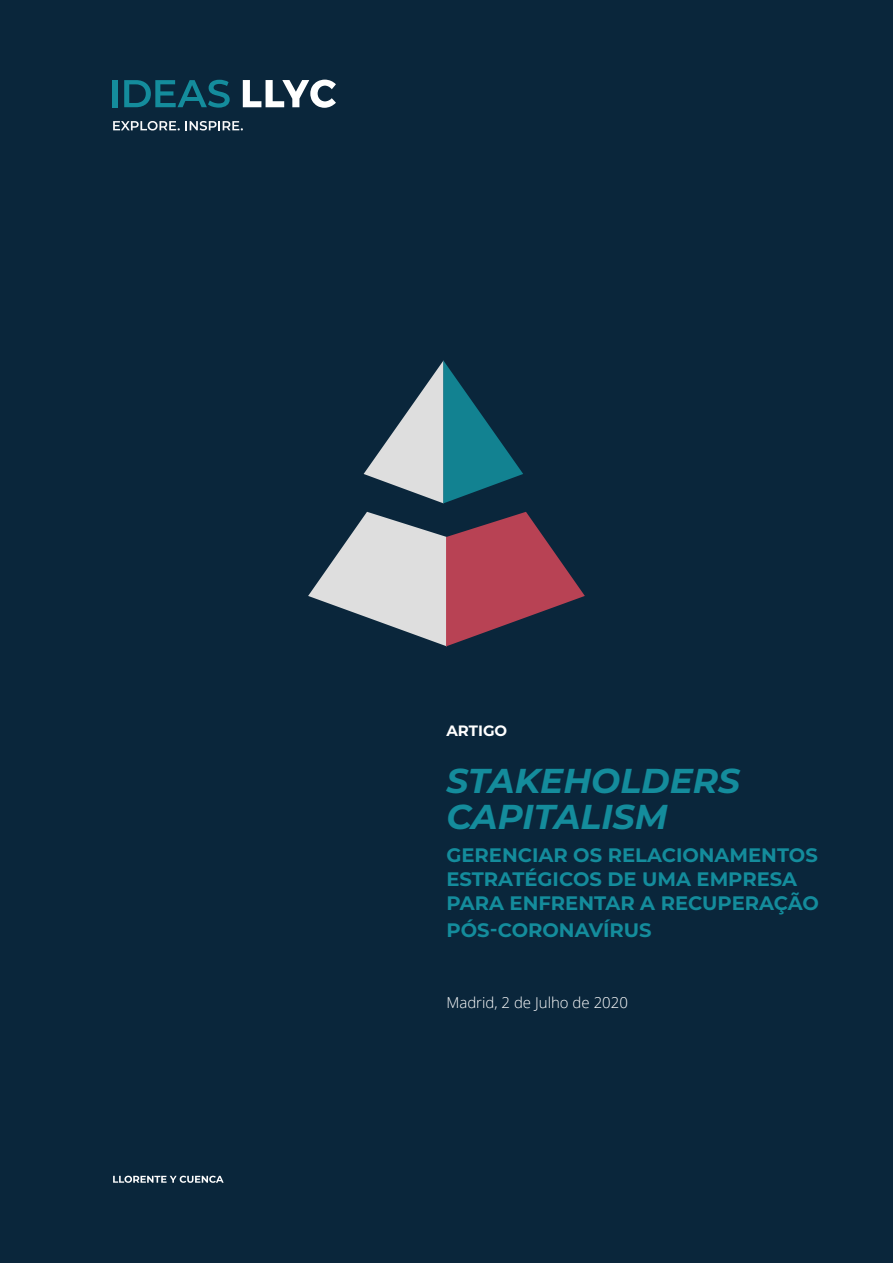
<style>
.page{position:relative;width:893px;height:1263px;background:#0a263b}
.page>*{position:absolute;margin:0;border:0;box-sizing:border-box;transform-origin:0 0}
.t1{font:italic 700 34.5px/36px "Montserrat";color:#148c9c}
.t2{font:700 19.5px/24px "Montserrat";color:#148c9c}
.t3{font:300 15px "Open Sans";color:#fff}
.t4{font:700 15px "Montserrat";color:#fff}
</style>
<div class="page">
<svg style="left:113px;top:1176px;width:111px;height:7px"></svg>
<svg style="left:364px;top:360px;width:159px;height:143px"></svg>
<svg style="left:308px;top:512px;width:277px;height:134px"></svg>
<svg style="left:112px;top:79px;width:118px;height:29px"></svg>
<svg style="left:113px;top:121px;width:130px;height:9px"></svg>
<svg style="left:243px;top:80px;width:93px;height:28px"></svg>
<p class="t4" style="left:446px;top:720px;width:62px">ARTIGO</p>
<h1 class="t1" style="left:446px;top:761px;width:295px">STAKEHOLDERS<br>CAPITALISM</h1>
<p class="t2" style="left:446px;top:842px;width:374px">GERENCIAR OS RELACIONAMENTOS<br>ESTRATÉGICOS DE UMA EMPRESA<br>PARA ENFRENTAR A RECUPERAÇÃO</p>
<p class="t2" style="left:446px;top:917px;width:207px">PÓS-CORONAVÍRUS</p>
<p class="t3" style="left:446px;top:992px;width:183px">Madrid, 2 de Julho de 2020</p>
</div>
